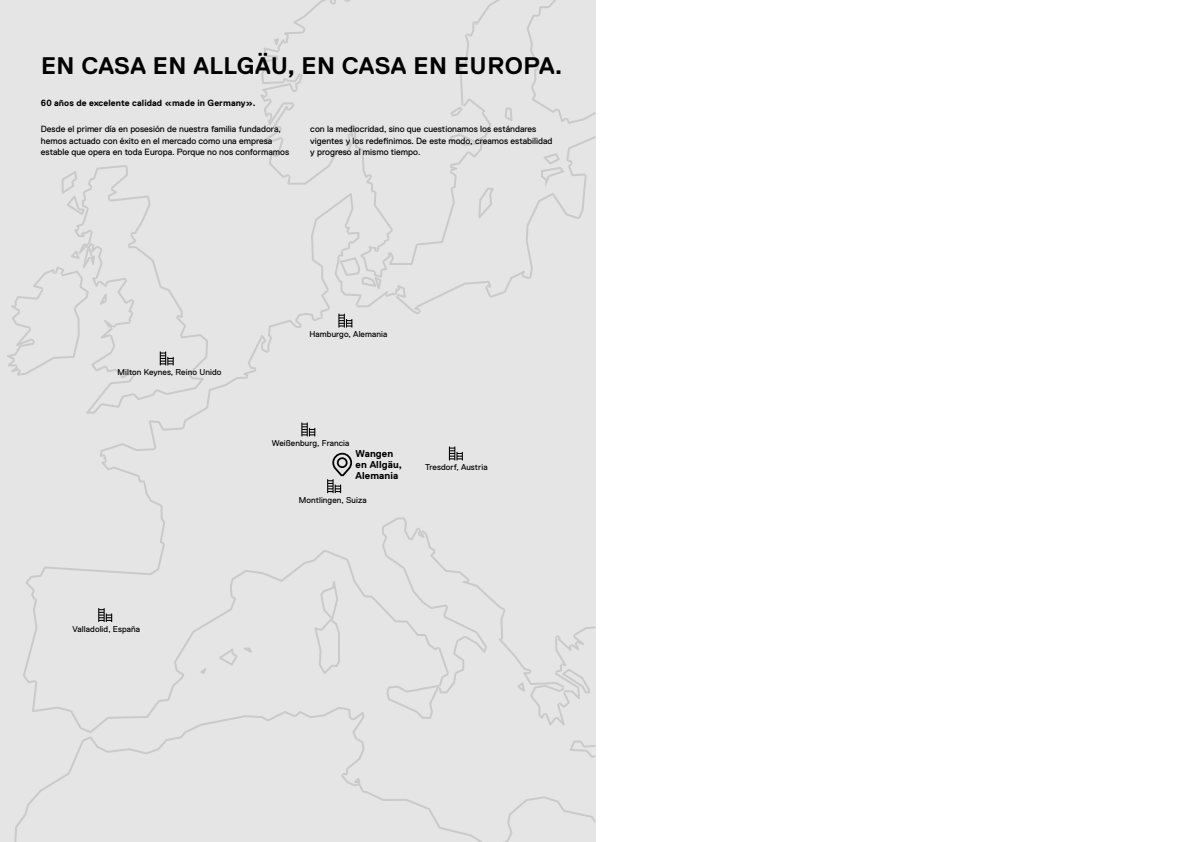
<style>
.page{position:relative;width:1191px;height:842px;background:#fff}
.page>*{position:absolute;margin:0;border:0;box-sizing:border-box;transform-origin:0 0}
.t1{font:700 24px "Replica Pro";letter-spacing:.02em;color:#000}
.t2{font:700 10px/11px "Replica Pro";letter-spacing:.01em;color:#000}
.t3{font:9px/11.5px "Replica Pro";color:#000}
.t4{font:700 9px "Replica Pro";letter-spacing:.01em;color:#000}
.t5{font:8.5px "Replica Pro";letter-spacing:.01em;color:#000}
</style>
<div class="page">
<div style="left:7px;top:0;width:588px;height:842px;background:#e5e5e5"></div>
<svg style="left:160px;top:351px;width:14px;height:14px"></svg>
<svg style="left:338px;top:314px;width:14px;height:14px"></svg>
<svg style="left:301px;top:422px;width:14px;height:14px"></svg>
<svg style="left:327px;top:453px;width:25px;height:40px"></svg>
<svg style="left:449px;top:446px;width:14px;height:14px"></svg>
<svg style="left:98px;top:608px;width:14px;height:14px"></svg>
<h1 class="t1" style="left:41px;top:52px;width:523px">EN CASA EN ALLGÄU, EN CASA EN EUROPA.</h1>
<p class="t4" style="left:41px;top:98px;width:216px">60 años de excelente calidad «made in Germany».</p>
<p class="t3" style="left:41px;top:123px;width:250px">Desde el primer día en posesión de nuestra familia fundadora, hemos actuado con éxito en el mercado como una empresa estable que opera en toda Europa. Porque no nos conformamos</p>
<p class="t3" style="left:310px;top:123px;width:244px">con la mediocridad, sino que cuestionamos los estándares vigentes y los redefinimos. De este modo, creamos estabilidad y progreso al mismo tiempo.</p>
<p class="t5" style="left:118px;top:367px;width:105px">Milton Keynes, Reino Unido</p>
<p class="t5" style="left:73px;top:625px;width:69px">Valladolid, España</p>
<p class="t5" style="left:309px;top:330px;width:79px">Hamburgo, Alemania</p>
<p class="t5" style="left:272px;top:438px;width:79px">Weißenburg, Francia</p>
<p class="t2" style="left:355px;top:448px;width:48px">Wangen en Allgäu,<br>Alemania</p>
<p class="t5" style="left:299px;top:495px;width:69px">Montlingen, Suiza</p>
<p class="t5" style="left:425px;top:462px;width:64px">Tresdorf, Austria</p>
</div>
